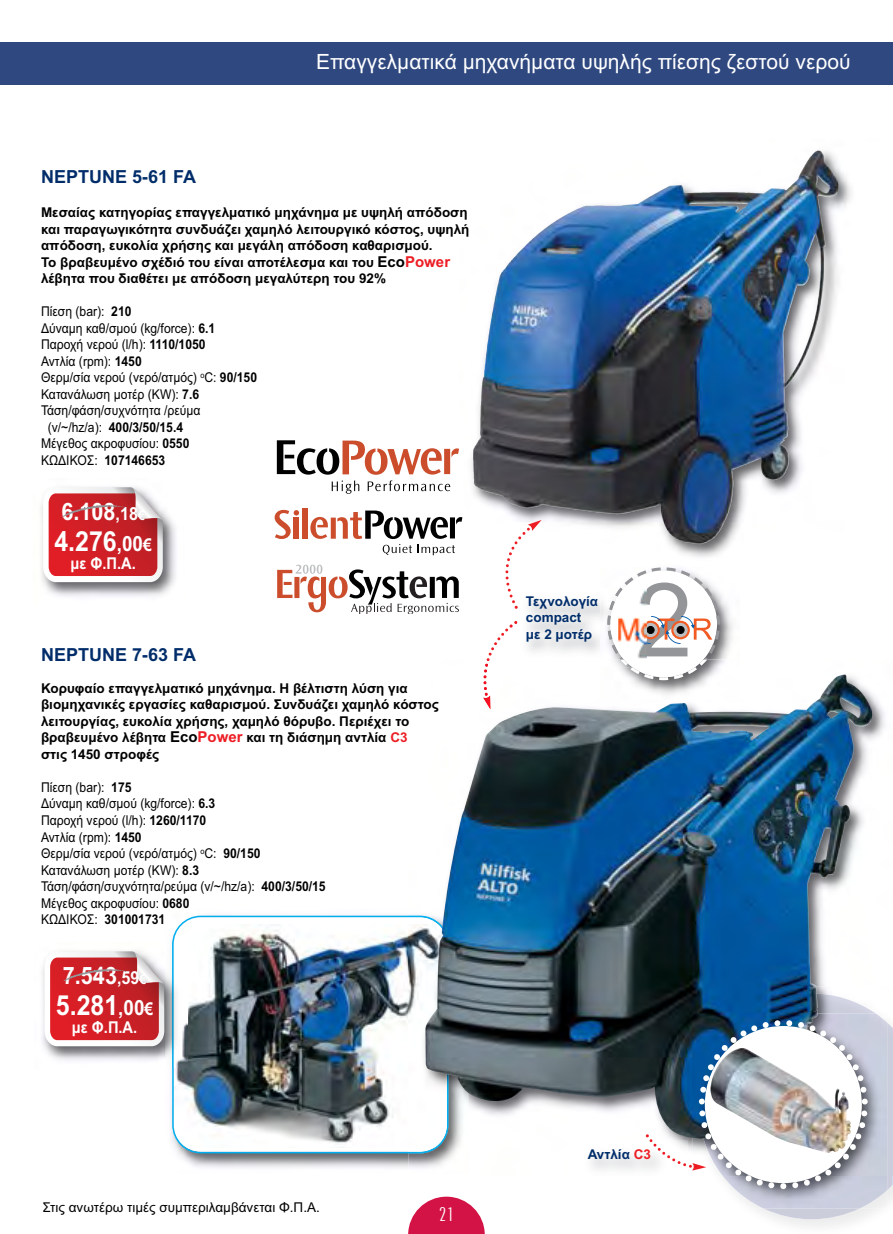
<style>
.page{position:relative;width:893px;height:1234px;background:#fff}
.page>*{position:absolute;margin:0;border:0;box-sizing:border-box;transform-origin:0 0}
.t1{font:700 27.75px "Arial";color:#fff;scale:.9 1}
.t2{font:700 24px "Arial";color:#fff;scale:.9 1}
.t3{font:21px "Arial";color:#fff}
.t4{font:500 21px "CF Eteocles Contrafos";color:#fff;scale:1.2 1}
.t5{font:700 18px "Arial";color:#002d6a}
.t6{font:700 16.35px "Arial";color:#fff;scale:.9 1}
.t7{font:700 13.5px/16.5px "Arial";color:#000}
.t8{font:13.5px/16.5px "Arial";color:#000;scale:.9 1}
.t9{font:700 13.5px "Arial";color:#000;scale:.9 1}
.t10{font:13.5px "Arial";color:#000}
.t11{font:700 13.5px/16.2px "Arial";color:#002d6a}
.s1{font-size:15px}
.s2{font-size:15px;color:#ed1d24}
.s3{font-weight:700}
.s4{font-weight:400}
.s5{font-size:18px}
.s6{font-size:13.5px}
.s7{font-size:21px}
.s8{font-size:17.7px}
.s9{color:#ed1d24}
</style>
<div class="page">
<img style="left:471px;top:150px;width:380px;height:407px">
<img style="left:807px;top:196px;width:18px;height:156px">
<div style="left:0;top:43px;width:893px;height:42px;background:#2f4880"></div>
<svg style="left:408px;top:1196px;width:77px;height:37px"></svg>
<img style="left:722px;top:597px;width:11px;height:62px">
<svg style="left:487px;top:621px;width:31px;height:38px"></svg>
<svg style="left:277px;top:440px;width:182px;height:34px"></svg>
<svg style="left:332px;top:480px;width:27px;height:13px"></svg>
<svg style="left:368px;top:480px;width:82px;height:11px"></svg>
<div style="left:303px;top:507px;width:5px;height:31px;background:#cb4d2c"></div>
<svg style="left:275px;top:509px;width:24px;height:30px"></svg>
<svg style="left:310px;top:510px;width:152px;height:45px"></svg>
<svg style="left:277px;top:564px;width:182px;height:49px"></svg>
<img style="left:170px;top:914px;width:238px;height:254px">
<img style="left:172px;top:915px;width:236px;height:238px">
<img style="left:887px;top:1175px;width:6px;height:14px">
<img style="left:764px;top:1208px;width:96px;height:10px">
<img style="left:863px;top:687px;width:30px;height:488px">
<img style="left:484px;top:659px;width:6px;height:14px">
<svg style="left:606px;top:567px;width:116px;height:107px"></svg>
<img style="left:624px;top:659px;width:23px;height:8px">
<img style="left:408px;top:1138px;width:53px;height:30px">
<img style="left:408px;top:915px;width:40px;height:238px">
<img style="left:408px;top:924px;width:39px;height:223px">
<img style="left:863px;top:993px;width:12px;height:20px">
<img style="left:425px;top:674px;width:438px;height:464px">
<img style="left:728px;top:1191px;width:159px;height:17px">
<svg style="left:488px;top:520px;width:53px;height:91px"></svg>
<img style="left:643px;top:1013px;width:244px;height:178px">
<img style="left:42px;top:942px;width:146px;height:126px">
<svg style="left:45px;top:951px;width:119px;height:95px"></svg>
<img style="left:41px;top:502px;width:135px;height:95px">
<svg style="left:43px;top:487px;width:120px;height:95px"></svg>
<h3 class="t3" style="left:316px;top:50px;width:536px">Επαγγελµατικά µηχανήµατα υψηλής πίεσης ζεστού νερού</h3>
<h3 class="t5" style="left:41px;top:166px;width:157px">NEPTUNE 5-61 FA</h3>
<p class="t7" style="left:41px;top:204px;width:430px">Μεσαίας κατηγορίας επαγγελµατικό µηχάνηµα µε υψηλή απόδοση και παραγωγικότητα συνδυάζει χαµηλό λειτουργικό κόστος, υψηλή απόδοση, ευκολία χρήσης και µεγάλη απόδοση καθαρισµού.<br>Το βραβευµένο σχέδιό του είναι αποτέλεσµα και του <span class="s1">Eco</span><span class="s2">Power </span>λέβητα που διαθέτει µε απόδοση µεγαλύτερη του 92%</p>
<p class="t8" style="left:41px;top:303px;width:102px">Πίεση (bar): <span class="s3">210</span></p>
<p class="t8" style="left:41px;top:319px;width:195px">∆ύναµη καθ/σµού (kg/force): <span class="s3">6.1</span></p>
<p class="t8" style="left:41px;top:336px;width:184px">Παροχή νερού (l/h): <span class="s3">1110/1050</span></p>
<p class="t8" style="left:41px;top:352px;width:113px">Αντλία (rpm): <span class="s3">1450</span></p>
<p class="t8" style="left:41px;top:369px;width:242px">Θερµ/σία νερού (νερό/ατµός) <sup>o</sup>C: <span class="s3">90/150</span></p>
<p class="t8" style="left:41px;top:385px;width:177px">Κατανάλωση µοτέρ (KW): <span class="s3">7.6</span></p>
<p class="t8" style="left:41px;top:402px;width:179px">Τάση/φάση/συχνότητα /ρεύµα</p>
<p class="t9" style="left:48px;top:419px;width:152px"><span class="s4">(v/~/hz/a):</span> 400/3/50/15.4</p>
<p class="t8" style="left:41px;top:435px;width:166px">Μέγεθος ακροφυσίου: <span class="s3">0550</span></p>
<p class="t9" style="left:41px;top:452px;width:140px"><span class="s4">ΚΩ∆ΙΚΟΣ:</span> 107146653</p>
<h2 class="t2" style="left:61px;top:497px;width:94px">6.108<span class="s5">,18</span><span class="s6">€</span></h2>
<h1 class="t1" style="left:54px;top:525px;width:110px">4.276<span class="s7">,00</span><span class="s8">€</span></h1>
<p class="t6" style="left:70px;top:553px;width:74px">µε Φ.Π.Α.</p>
<h3 class="t5" style="left:41px;top:644px;width:157px">NEPTUNE 7-63 FA</h3>
<p class="t7" style="left:41px;top:679px;width:399px">Κορυφαίο επαγγελµατικό µηχάνηµα. Η βέλτιστη λύση για βιοµηχανικές εργασίες καθαρισµού. Συνδυάζει χαµηλό κόστος λειτουργίας, ευκολία χρήσης, χαµηλό θόρυβο. Περιέχει το βραβευµένο λέβητα <span class="s1">Eco</span><span class="s2">Power</span> και τη διάσηµη αντλία <span class="s9">C3<br></span>στις 1450 στροφές</p>
<p class="t8" style="left:41px;top:778px;width:318px">Πίεση (bar): <span class="s3">175<br></span>∆ύναµη καθ/σµού (kg/force): <span class="s3">6.3<br></span>Παροχή νερού (l/h): <span class="s3">1260/1170<br></span>Αντλία (rpm): <span class="s3">1450<br></span>Θερµ/σία νερού (νερό/ατµός) <sup>o</sup>C: <span class="s3">90/150<br></span>Κατανάλωση µοτέρ (KW): <span class="s3">8.3<br></span>Τάση/φάση/συχνότητα/ρεύµα (v/~/hz/a): <span class="s3">400/3/50/15<br></span>Μέγεθος ακροφυσίου: <span class="s3">0680<br></span>ΚΩ∆ΙΚΟΣ: <span class="s3">301001731</span></p>
<h2 class="t2" style="left:63px;top:961px;width:94px">7.543<span class="s5">,59</span><span class="s6">€</span></h2>
<h1 class="t1" style="left:56px;top:989px;width:110px">5.281<span class="s7">,00</span><span class="s8">€</span></h1>
<p class="t6" style="left:72px;top:1017px;width:74px">µε Φ.Π.Α.</p>
<p class="t10" style="left:43px;top:1199px;width:279px">Στις ανωτέρω τιµές συµπεριλαµβάνεται Φ.Π.Α.</p>
<h3 class="t4" style="left:439px;top:1203px;width:14px">21</h3>
<p class="t11" style="left:526px;top:593px;width:74px">Τεχνολογία compact µε 2 µοτέρ</p>
<p class="t11" style="left:588px;top:1145px;width:65px">Αντλία <span class="s9">C3</span></p>
</div>
